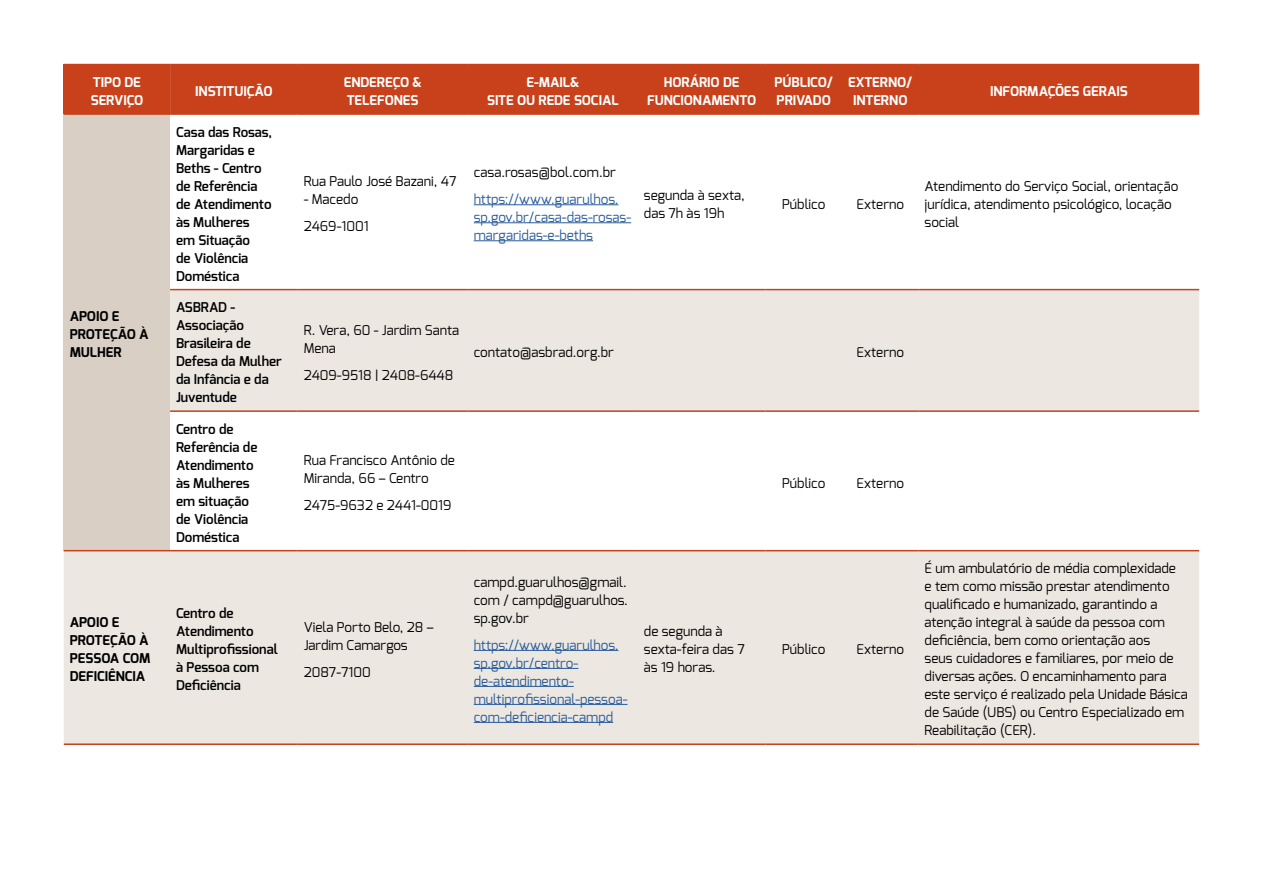
<style>
.page{position:relative;width:1263px;height:893px;background:#fff}
.page>*{position:absolute;margin:0;border:0;box-sizing:border-box;transform-origin:0 0}
.tabela{font:13.5px/18px "Exo";color:#000}
.tabela-2{font:600 13.5px/18px "Exo";color:#000}
.tabela-3{font:13.5px/18px "Exo";color:#275b9b}
.tabela-4{font:700 13.5px/18px "Exo";color:#fff}
.tabela-5{font:700 13.5px/18px "Exo";color:#000}
</style>
<div class="page">
<div style="left:64px;top:65px;width:106px;height:49px;background:#c8411b"></div>
<div style="left:170px;top:65px;width:1029px;height:48px;background:#c8411b"></div>
<div style="left:64px;top:114px;width:106px;height:437px;background:#d9cfc4"></div>
<svg style="left:64px;top:290px;width:1135px;height:453px;fill:#ece7e1"></svg>
<hr style="left:170px;top:289px;width:128px;height:1px;background:#c8411b">
<hr style="left:298px;top:289px;width:170px;height:1px;background:#c8411b">
<hr style="left:468px;top:289px;width:170px;height:1px;background:#c8411b">
<hr style="left:638px;top:289px;width:127px;height:1px;background:#c8411b">
<hr style="left:765px;top:289px;width:77px;height:1px;background:#c8411b">
<hr style="left:842px;top:289px;width:76px;height:1px;background:#c8411b">
<hr style="left:918px;top:289px;width:281px;height:1px;background:#c8411b">
<hr style="left:170px;top:410px;width:128px;height:2px;background:#c8411b">
<hr style="left:298px;top:410px;width:170px;height:2px;background:#c8411b">
<hr style="left:468px;top:410px;width:170px;height:2px;background:#c8411b">
<hr style="left:638px;top:410px;width:127px;height:2px;background:#c8411b">
<hr style="left:765px;top:410px;width:77px;height:2px;background:#c8411b">
<hr style="left:842px;top:410px;width:76px;height:2px;background:#c8411b">
<hr style="left:918px;top:410px;width:281px;height:2px;background:#c8411b">
<hr style="left:64px;top:550px;width:106px;height:1px;background:#c8411b">
<hr style="left:170px;top:550px;width:128px;height:1px;background:#c8411b">
<hr style="left:298px;top:550px;width:170px;height:1px;background:#c8411b">
<hr style="left:468px;top:550px;width:170px;height:1px;background:#c8411b">
<hr style="left:638px;top:550px;width:127px;height:1px;background:#c8411b">
<hr style="left:765px;top:550px;width:77px;height:1px;background:#c8411b">
<hr style="left:842px;top:550px;width:76px;height:1px;background:#c8411b">
<hr style="left:918px;top:550px;width:281px;height:1px;background:#c8411b">
<hr style="left:64px;top:743px;width:106px;height:2px;background:#c8411b">
<hr style="left:170px;top:743px;width:128px;height:2px;background:#c8411b">
<hr style="left:298px;top:743px;width:170px;height:2px;background:#c8411b">
<hr style="left:468px;top:743px;width:170px;height:2px;background:#c8411b">
<hr style="left:638px;top:743px;width:127px;height:2px;background:#c8411b">
<hr style="left:765px;top:743px;width:77px;height:2px;background:#c8411b">
<hr style="left:842px;top:743px;width:76px;height:2px;background:#c8411b">
<hr style="left:918px;top:743px;width:281px;height:2px;background:#c8411b">
<hr style="left:64px;top:64px;width:106px;height:1px;background:#c8411b">
<hr style="left:170px;top:64px;width:128px;height:1px;background:#c8411b">
<hr style="left:298px;top:64px;width:170px;height:1px;background:#c8411b">
<hr style="left:468px;top:64px;width:170px;height:1px;background:#c8411b">
<hr style="left:638px;top:64px;width:127px;height:1px;background:#c8411b">
<hr style="left:765px;top:64px;width:77px;height:1px;background:#c8411b">
<hr style="left:842px;top:64px;width:76px;height:1px;background:#c8411b">
<hr style="left:918px;top:64px;width:281px;height:1px;background:#c8411b">
<hr style="left:64px;top:113px;width:106px;height:2px;background:#c8411b">
<hr style="left:170px;top:113px;width:128px;height:2px;background:#c8411b">
<hr style="left:298px;top:113px;width:170px;height:2px;background:#c8411b">
<hr style="left:468px;top:113px;width:170px;height:2px;background:#c8411b">
<hr style="left:638px;top:113px;width:127px;height:2px;background:#c8411b">
<hr style="left:765px;top:113px;width:77px;height:2px;background:#c8411b">
<hr style="left:842px;top:113px;width:76px;height:2px;background:#c8411b">
<hr style="left:918px;top:113px;width:281px;height:2px;background:#c8411b">
<hr style="left:474px;top:204px;width:144px;height:1px;background:#275b9b">
<hr style="left:474px;top:222px;width:157px;height:1px;background:#275b9b">
<hr style="left:474px;top:240px;width:119px;height:1px;background:#275b9b">
<hr style="left:474px;top:650px;width:144px;height:1px;background:#275b9b">
<hr style="left:474px;top:668px;width:104px;height:1px;background:#275b9b">
<hr style="left:474px;top:686px;width:100px;height:1px;background:#275b9b">
<hr style="left:474px;top:704px;width:153px;height:1px;background:#275b9b">
<hr style="left:474px;top:722px;width:139px;height:1px;background:#275b9b">
<p class="tabela-4" style="left:91px;top:73px;width:54px">TIPO DE<br>SERVIÇO</p>
<p class="tabela-4" style="left:195px;top:82px;width:79px">INSTITUIÇÃO</p>
<p class="tabela-4" style="left:344px;top:73px;width:80px">ENDEREÇO &amp;<br>TELEFONES</p>
<p class="tabela-4" style="left:487px;top:73px;width:133px;text-align:center">E-MAIL&amp;<br>SITE OU REDE SOCIAL</p>
<p class="tabela-4" style="left:647px;top:73px;width:111px;text-align:center">HORÁRIO DE<br>FUNCIONAMENTO</p>
<p class="tabela-4" style="left:774px;top:73px;width:60px">PÚBLICO/<br>PRIVADO</p>
<p class="tabela-4" style="left:848px;top:73px;width:66px;text-align:center">EXTERNO/<br>INTERNO</p>
<p class="tabela-4" style="left:990px;top:82px;width:139px">INFORMAÇÕES GERAIS</p>
<p class="tabela-5" style="left:70px;top:307px;width:80px">APOIO E<br>PROTEÇÃO À<br>MULHER</p>
<p class="tabela-2" style="left:176px;top:123px;width:97px">Casa das Rosas,<br>Margaridas e<br>Beths - Centro de Referência de Atendimento às Mulheres em Situação<br>de Violência<br>Doméstica</p>
<p class="tabela-2" style="left:176px;top:298px;width:107px">ASBRAD -<br>Associação<br>Brasileira de<br>Defesa da Mulher da Infância e da<br>Juventude</p>
<p class="tabela-2" style="left:176px;top:420px;width:83px">Centro de<br>Referência de<br>Atendimento às Mulheres em situação de Violência<br>Doméstica</p>
<p class="tabela-5" style="left:70px;top:613px;width:82px">APOIO E<br>PROTEÇÃO À<br>PESSOA COM<br>DEFICIÊNCIA</p>
<p class="tabela-2" style="left:176px;top:604px;width:103px">Centro de<br>Atendimento<br>Multiprofissional à Pessoa com<br>Deficiência</p>
<p class="tabela" style="left:304px;top:172px;width:154px">Rua Paulo José Bazani, 47</p>
<p class="tabela" style="left:304px;top:190px;width:56px">- Macedo</p>
<p class="tabela" style="left:304px;top:217px;width:66px">2469-1001</p>
<p class="tabela" style="left:474px;top:163px;width:144px">casa.rosas@bol.com.br</p>
<p class="tabela-3" style="left:474px;top:190px;width:159px">https://www.guarulhos. sp.gov.br/casa-das-rosas&shy;margaridas-e-beths</p>
<p class="tabela" style="left:644px;top:186px;width:102px">segunda à sexta, das 7h às 19h</p>
<p class="tabela" style="left:782px;top:195px;width:45px">Público</p>
<p class="tabela" style="left:856px;top:195px;width:49px">Externo</p>
<p class="tabela" style="left:924px;top:177px;width:255px">Atendimento do Serviço Social, orientação jurídica, atendimento psicológico, locação social</p>
<p class="tabela" style="left:304px;top:321px;width:157px">R. Vera, 60 - Jardim Santa<br>Mena</p>
<p class="tabela" style="left:304px;top:366px;width:151px">2409-9518 | 2408-6448</p>
<p class="tabela" style="left:474px;top:343px;width:142px">contato@asbrad.org.br</p>
<p class="tabela" style="left:856px;top:343px;width:49px">Externo</p>
<p class="tabela" style="left:304px;top:451px;width:153px">Rua Francisco Antônio de<br>Miranda, 66 – Centro</p>
<p class="tabela" style="left:304px;top:496px;width:149px">2475-9632 e 2441-0019</p>
<p class="tabela" style="left:304px;top:618px;width:132px">Viela Porto Belo, 28 –<br>Jardim Camargos</p>
<p class="tabela" style="left:304px;top:663px;width:69px">2087-7100</p>
<p class="tabela" style="left:474px;top:573px;width:156px;text-align:justify">campd.guarulhos@gmail. com / campd@guarulhos. sp.gov.br</p>
<p class="tabela-3" style="left:474px;top:636px;width:155px">https://www.guarulhos. sp.gov.br/centro&shy;de-atendimento&shy;multiprofissional-pessoa&shy;com-deficiencia-campd</p>
<p class="tabela" style="left:644px;top:622px;width:102px">de segunda à sexta-feira das 7 às 19 horas.</p>
<p class="tabela" style="left:782px;top:474px;width:45px">Público</p>
<p class="tabela" style="left:856px;top:474px;width:49px">Externo</p>
<p class="tabela" style="left:782px;top:640px;width:45px">Público</p>
<p class="tabela" style="left:856px;top:640px;width:49px">Externo</p>
<p class="tabela" style="left:924px;top:559px;width:265px">É um ambulatório de média complexidade<br>e tem como missão prestar atendimento qualificado e humanizado, garantindo a atenção integral à saúde da pessoa com deficiência, bem como orientação aos<br>seus cuidadores e familiares, por meio de diversas ações. O encaminhamento para este serviço é realizado pela Unidade Básica de Saúde (UBS) ou Centro Especializado em Reabilitação (CER).</p>
</div>
